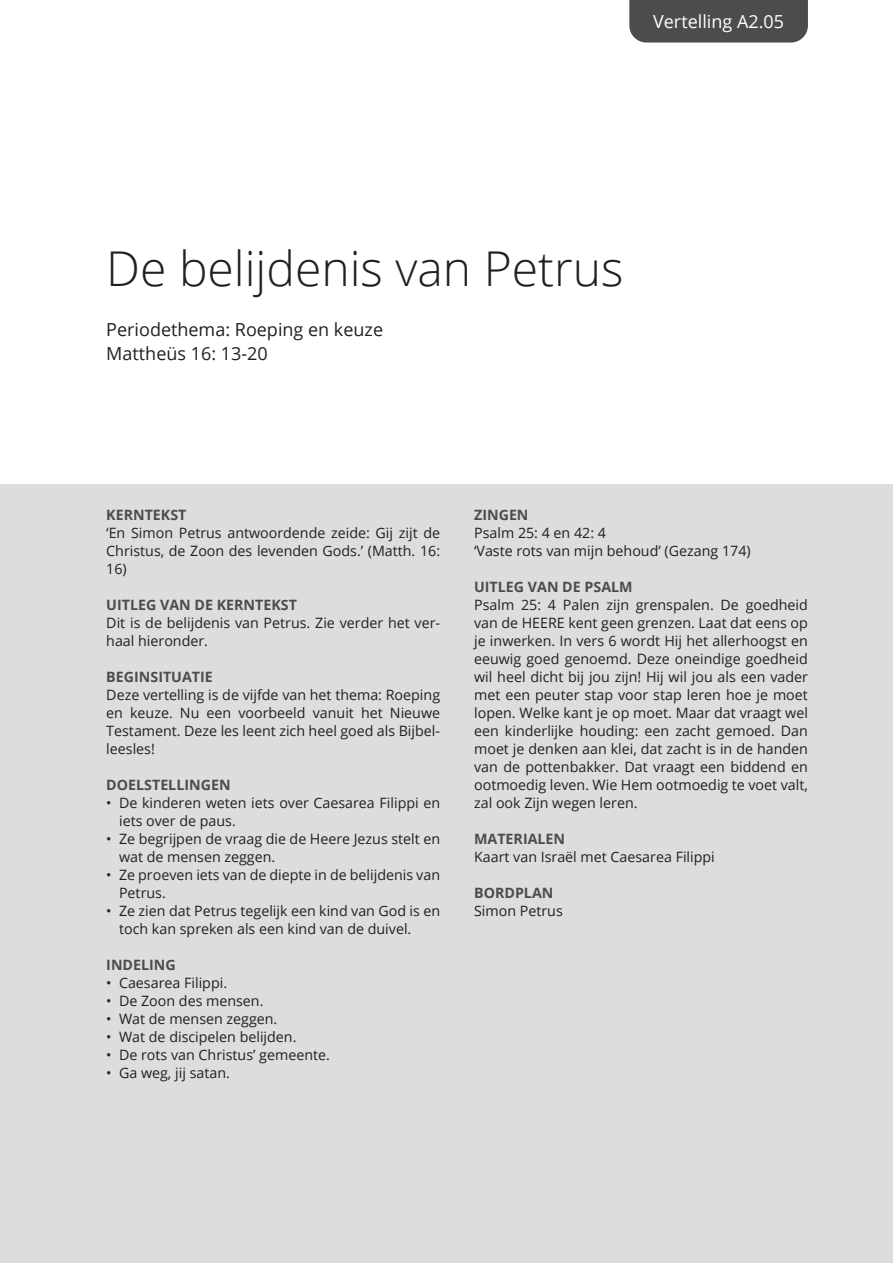
<style>
.page{position:relative;width:893px;height:1263px;background:#fff}
.page>*{position:absolute;margin:0;border:0;box-sizing:border-box;transform-origin:0 0}
.Hoofdkop{font:300 48px "Open Sans";color:#231f20}
.Onderkopje{font:18px "Open Sans";color:#231f20}
.t1{font:18px "Open Sans";color:#fff}
.Body{font:14.25px/18px "Open Sans";color:#231f20}
.Tussenkop{font:700 14.25px "Open Sans";color:#4b4c4d}
</style>
<div class="page">
<div style="left:0;top:484px;width:893px;height:779px;background:#dcdddf"></div>
<div style="left:629px;top:0;width:179px;height:43px;background:#4b4c4d"></div>
<p class="t1" style="left:653px;top:9px;width:132px">Vertelling A2.05</p>
<p class="Hoofdkop" style="left:106px;top:236px;width:519px">De belijdenis van Petrus</p>
<p class="Onderkopje" style="left:106px;top:317px;width:278px">Periodethema: Roeping en keuze</p>
<p class="Onderkopje" style="left:106px;top:341px;width:163px">Mattheüs 16: 13-20</p>
<p class="Tussenkop" style="left:106px;top:505px;width:82px">KERNTEKST</p>
<p class="Body" style="left:106px;top:524px;width:335px;text-align:justify">‘En Simon Petrus antwoordende zeide: Gij zijt de Christus, de Zoon des levenden Gods.’ (Matth. 16:<br>16)</p>
<p class="Tussenkop" style="left:106px;top:595px;width:192px">UITLEG VAN DE KERNTEKST</p>
<p class="Body" style="left:106px;top:614px;width:335px">Dit is de belijdenis van Petrus. Zie verder het ver&shy;haal hieronder.</p>
<p class="Tussenkop" style="left:106px;top:667px;width:108px">BEGINSITUATIE</p>
<p class="Body" style="left:106px;top:686px;width:335px;text-align:justify">Deze vertelling is de vijfde van het thema: Roeping en keuze. Nu een voorbeeld vanuit het Nieuwe Testament. Deze les leent zich heel goed als Bijbel&shy;leesles!</p>
<p class="Tussenkop" style="left:106px;top:775px;width:126px">DOELSTELLINGEN</p>
<p class="Body" style="left:119px;top:794px;width:323px;text-indent:-13px">• De kinderen weten iets over Caesarea Filippi en iets over de paus.</p>
<p class="Body" style="left:119px;top:830px;width:323px;text-indent:-13px">• Ze begrijpen de vraag die de Heere Jezus stelt en wat de mensen zeggen.</p>
<p class="Body" style="left:119px;top:866px;width:323px;text-indent:-13px">• Ze proeven iets van de diepte in de belijdenis van<br>Petrus.</p>
<p class="Body" style="left:119px;top:902px;width:323px;text-indent:-13px">• Ze zien dat Petrus tegelijk een kind van God is en toch kan spreken als een kind van de duivel.</p>
<p class="Tussenkop" style="left:106px;top:955px;width:71px">INDELING</p>
<p class="Body" style="left:106px;top:974px;width:122px">• Caesarea Filippi.</p>
<p class="Body" style="left:106px;top:992px;width:159px">• De Zoon des mensen.</p>
<p class="Body" style="left:106px;top:1010px;width:173px">• Wat de mensen zeggen.</p>
<p class="Body" style="left:106px;top:1028px;width:192px">• Wat de discipelen belijden.</p>
<p class="Body" style="left:106px;top:1046px;width:225px">• De rots van Christus’ gemeente.</p>
<p class="Body" style="left:106px;top:1064px;width:125px">• Ga weg, jij satan.</p>
<p class="Tussenkop" style="left:474px;top:505px;width:56px">ZINGEN</p>
<p class="Body" style="left:474px;top:524px;width:133px">Psalm 25: 4 en 42: 4</p>
<p class="Body" style="left:474px;top:542px;width:278px">‘Vaste rots van mijn behoud’ (Gezang 174)</p>
<p class="Tussenkop" style="left:474px;top:577px;width:160px">UITLEG VAN DE PSALM</p>
<p class="Body" style="left:474px;top:596px;width:335px;text-align:justify">Psalm 25: 4 Palen zijn grenspalen. De goedheid van de HEERE kent geen grenzen. Laat dat eens op je inwerken. In vers 6 wordt Hij het allerhoogst en eeuwig goed genoemd. Deze oneindige goedheid wil heel dicht bij jou zijn! Hij wil jou als een vader met een peuter stap voor stap leren hoe je moet lopen. Welke kant je op moet. Maar dat vraagt wel een kinderlijke houding: een zacht gemoed. Dan moet je denken aan klei, dat zacht is in de handen van de pottenbakker. Dat vraagt een biddend en ootmoedig leven. Wie Hem ootmoedig te voet valt, zal ook Zijn wegen leren.</p>
<p class="Tussenkop" style="left:474px;top:829px;width:93px">MATERIALEN</p>
<p class="Body" style="left:474px;top:848px;width:242px">Kaart van Israël met Caesarea Filippi</p>
<p class="Tussenkop" style="left:474px;top:883px;width:81px">BORDPLAN</p>
<p class="Body" style="left:474px;top:902px;width:90px">Simon Petrus</p>
</div>
